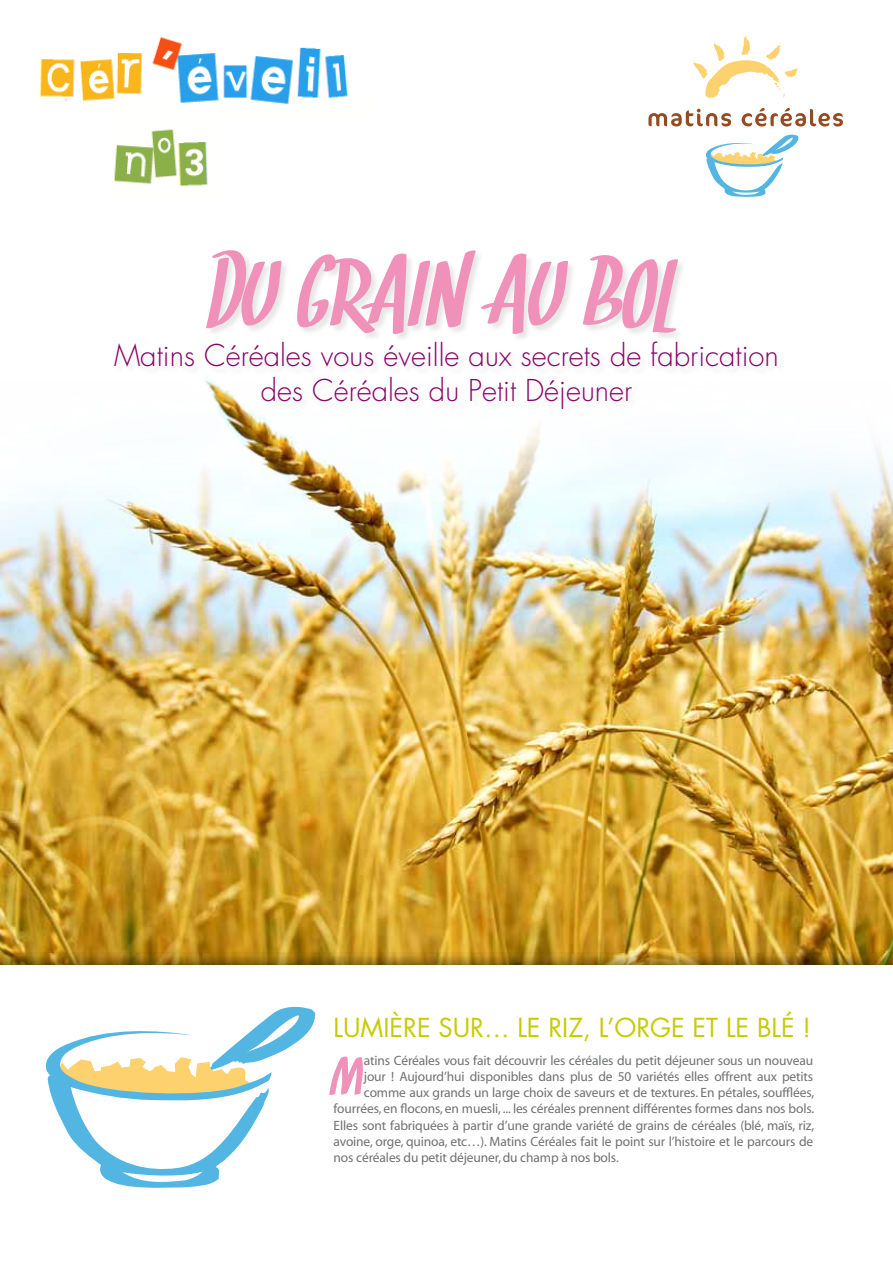
<style>
.page{position:relative;width:893px;height:1263px;background:#fff}
.page>*{position:absolute;margin:0;border:0;box-sizing:border-box;transform-origin:0 0}
.t1{font:102.45px "Snickles";color:#ef91b8}
.t2{font:58.05px "Snickles";color:#ef91b8}
.t3{font:300 29.25px/35.1px "Futura";color:#880268;text-align:center}
.t4{font:25.5px "Futura";color:#c8cb00}
.t5{font:13.5px "Myriad";letter-spacing:-.01em;color:#707172}
</style>
<div class="page">
<div style="left:114px;top:250px;width:672px;height:168px;background:#000;opacity:.1"></div>
<svg style="left:648px;top:109px;width:83px;height:18px"></svg>
<svg style="left:742px;top:108px;width:101px;height:19px"></svg>
<svg style="left:690px;top:34px;width:108px;height:64px"></svg>
<svg style="left:706px;top:134px;width:92px;height:63px"></svg>
<svg style="left:46px;top:1006px;width:269px;height:182px"></svg>
<img style="left:39px;top:37px;width:309px;height:149px">
<img style="left:0;top:366px;width:893px;height:586px">
<img style="left:0;top:952px;width:893px;height:12px">
<h1 class="t1" style="left:213px;top:247px;width:469px">DU GRAIN AU BOL</h1>
<h3 class="t3" style="left:114px;top:339px;width:666px">Matins Céréales vous éveille aux secrets de fabrication des Céréales du Petit Déjeuner</h3>
<h3 class="t4" style="left:334px;top:1011px;width:479px">LUMIÈRE SUR… LE RIZ, L’ORGE ET LE BLÉ !</h3>
<h2 class="t2" style="left:334px;top:1049px;width:32px">M</h2>
<p class="t5" style="left:364px;top:1053px;width:451px">atins Céréales vous fait découvrir les céréales du petit déjeuner sous un nouveau</p>
<p class="t5" style="left:364px;top:1070px;width:451px">jour ! Aujourd’hui disponibles dans plus de 50 variétés elles offrent aux petits</p>
<p class="t5" style="left:364px;top:1086px;width:452px">comme aux grands un large choix de saveurs et de textures. En pétales, soufflées,</p>
<p class="t5" style="left:334px;top:1102px;width:482px">fourrées, en flocons, en muesli, ... les céréales prennent différentes formes dans nos bols.</p>
<p class="t5" style="left:334px;top:1118px;width:482px">Elles sont fabriquées à partir d’une grande variété de grains de céréales (blé, maïs, riz,</p>
<p class="t5" style="left:334px;top:1134px;width:481px">avoine, orge, quinoa, etc…). Matins Céréales fait le point sur l’histoire et le parcours de</p>
<p class="t5" style="left:334px;top:1151px;width:287px">nos céréales du petit déjeuner, du champ à nos bols.</p>
</div>
